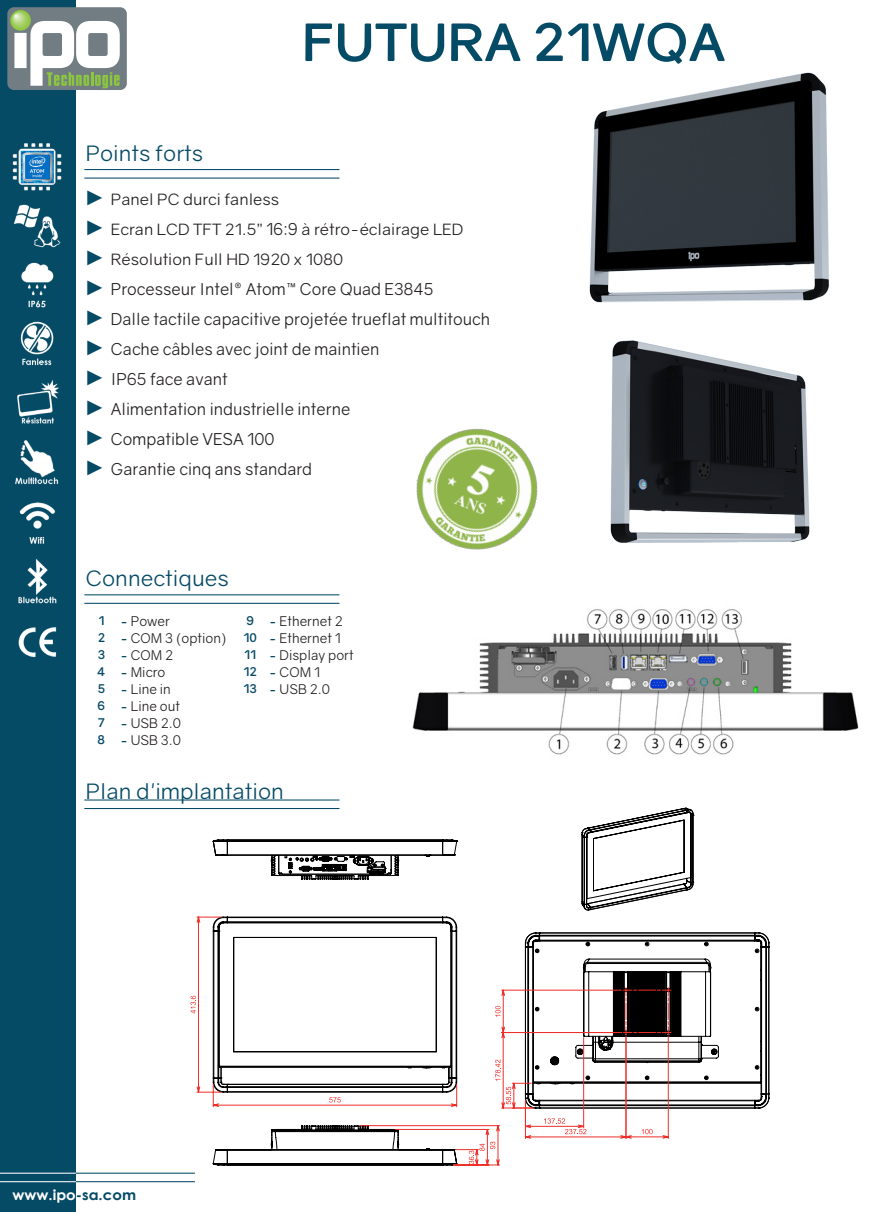
<style>
.page{position:relative;width:893px;height:1212px;background:#fff}
.page>*{position:absolute;margin:0;border:0;box-sizing:border-box;transform-origin:0 0}
.表格{font:700 51.3px "Gravity";color:#064b66;scale:1.05 1}
.表格-2{font:21.3px "Gravity";color:#064b66;scale:1.05 1}
.表格-3{font:16.5px "Gravity";color:#231f20}
.表格-4{font:15.6px "Gravity";color:#231f20;scale:1.05 1}
.t1{font:700 14.25px "Century Gothic";color:#fff;scale:1.05 1}
.t2{font:13.5px "Gravity";color:#231f20}
.t3{font:700 12px "Gravity";color:#064b66}
.s1{font-family:"Arial";font-size:21px;color:#064b66}
.s2{font-size:16.5px}
.s3{font-weight:700;font-size:12px;color:#064b66}
.s4{color:#064b66}
</style>
<div class="page">
<div style="left:0;top:0;width:76px;height:1212px;background:#064b66"></div>
<hr style="left:76px;top:1172px;width:119px;height:2px;background:#064b66">
<hr style="left:0;top:1181px;width:195px;height:1px;background:#064b66">
<hr style="left:0;top:1172px;width:76px;height:2px;background:#fff">
<hr style="left:0;top:1181px;width:76px;height:1px;background:#fff">
<div style="left:7px;top:7px;width:120px;height:83px;background:#717d83;border-radius:7px"></div>
<svg style="left:14px;top:21px;width:106px;height:67px"></svg>
<svg style="left:10px;top:10px;width:21px;height:21px"></svg>
<div style="left:41px;top:32px;width:23px;height:25px;background:#717d83;border-radius:4px"></div>
<div style="left:40px;top:30px;width:25px;height:29px;border:3px solid #fff;border-radius:4px"></div>
<hr style="left:84px;top:178px;width:255px;height:1px;background:#064b66">
<hr style="left:84px;top:169px;width:255px;height:1px;background:#064b66">
<hr style="left:84px;top:808px;width:255px;height:1px;background:#064b66">
<hr style="left:84px;top:799px;width:255px;height:1px;background:#064b66">
<hr style="left:84px;top:603px;width:255px;height:1px;background:#064b66">
<hr style="left:84px;top:594px;width:255px;height:1px;background:#064b66">
<img style="left:589px;top:72px;width:240px;height:231px">
<img style="left:610px;top:340px;width:200px;height:203px">
<svg style="left:581px;top:808px;width:112px;height:103px"></svg>
<svg style="left:213px;top:839px;width:244px;height:41px"></svg>
<svg style="left:196px;top:916px;width:17px;height:191px"></svg>
<svg style="left:191px;top:996px;width:5px;height:17px"></svg>
<svg style="left:213px;top:916px;width:556px;height:249px"></svg>
<img style="left:412px;top:609px;width:447px;height:146px">
<img style="left:12px;top:143px;width:50px;height:515px">
<img style="left:416px;top:428px;width:122px;height:122px">
<p class="表格" style="left:302px;top:11px;width:405px">FUTURA 21WQA</p>
<p class="表格-2" style="left:86px;top:140px;width:113px">Points forts</p>
<p class="表格-4" style="left:84px;top:190px;width:187px"><span class="s1">►</span> Panel PC durci fanless</p>
<p class="表格-4" style="left:84px;top:220px;width:363px"><span class="s1">►</span> Ecran LCD TFT 21.5” <span class="s2">16:9</span> à rétro-éclairage LED</p>
<p class="表格-4" style="left:84px;top:250px;width:248px"><span class="s1">►</span> Résolution Full HD 1920 x 1080</p>
<p class="表格-3" style="left:84px;top:279px;width:351px"><span class="s1">►</span> Processeur Intel® Atom™ Core Quad E3845</p>
<p class="表格-3" style="left:84px;top:309px;width:407px"><span class="s1">►</span> Dalle tactile capacitive projetée trueflat multitouch</p>
<p class="表格-3" style="left:84px;top:339px;width:297px"><span class="s1">►</span> Cache câbles avec joint de maintien</p>
<p class="表格-3" style="left:84px;top:369px;width:145px"><span class="s1">►</span> IP65 face avant</p>
<p class="表格-3" style="left:84px;top:399px;width:267px"><span class="s1">►</span> Alimentation industrielle interne</p>
<p class="表格-3" style="left:84px;top:429px;width:192px"><span class="s1">►</span> Compatible VESA 100</p>
<p class="表格-3" style="left:84px;top:459px;width:229px"><span class="s1">►</span> Garantie cinq ans standard</p>
<p class="表格-2" style="left:86px;top:565px;width:138px">Connectiques</p>
<p class="t3" style="left:98px;top:613px;width:7px">1</p>
<p class="t2" style="left:120px;top:613px;width:51px"><span class="s3">-</span> Power</p>
<p class="t3" style="left:246px;top:613px;width:9px">9</p>
<p class="t2" style="left:269px;top:613px;width:75px"><span class="s3">-</span> Ethernet 2</p>
<p class="t3" style="left:98px;top:630px;width:9px">2</p>
<p class="t2" style="left:120px;top:630px;width:108px"><span class="s3">-</span> COM 3 (option)</p>
<p class="t3" style="left:243px;top:630px;width:15px">10</p>
<p class="t2" style="left:269px;top:630px;width:73px"><span class="s3">-</span> Ethernet 1</p>
<p class="t3" style="left:98px;top:647px;width:9px">3</p>
<p class="t2" style="left:120px;top:647px;width:54px"><span class="s3">-</span> COM 2</p>
<p class="t3" style="left:244px;top:647px;width:13px">11</p>
<p class="t2" style="left:269px;top:647px;width:86px"><span class="s3">-</span> Display port</p>
<p class="t3" style="left:97px;top:664px;width:10px">4</p>
<p class="t2" style="left:120px;top:664px;width:46px"><span class="s3">-</span> Micro</p>
<p class="t3" style="left:243px;top:664px;width:15px">12</p>
<p class="t2" style="left:269px;top:664px;width:52px"><span class="s3">-</span> COM 1</p>
<p class="t3" style="left:98px;top:681px;width:9px">5</p>
<p class="t2" style="left:120px;top:681px;width:52px"><span class="s3">-</span> Line in</p>
<p class="t3" style="left:243px;top:681px;width:15px">13</p>
<p class="t2" style="left:269px;top:681px;width:62px"><span class="s3">-</span> USB 2.0</p>
<p class="t3" style="left:98px;top:698px;width:9px">6</p>
<p class="t2" style="left:120px;top:698px;width:61px"><span class="s3">-</span> Line out</p>
<p class="t3" style="left:98px;top:715px;width:9px">7</p>
<p class="t2" style="left:120px;top:715px;width:62px"><span class="s3">-</span> USB 2.0</p>
<p class="t3" style="left:98px;top:732px;width:9px">8</p>
<p class="t2" style="left:120px;top:732px;width:62px"><span class="s3">-</span> USB 3.0</p>
<p class="表格-2" style="left:86px;top:778px;width:190px">Plan d'implantation</p>
<p class="t1" style="left:13px;top:1184px;width:119px">www.ipo<span class="s4">-sa.com</span></p>
</div>
